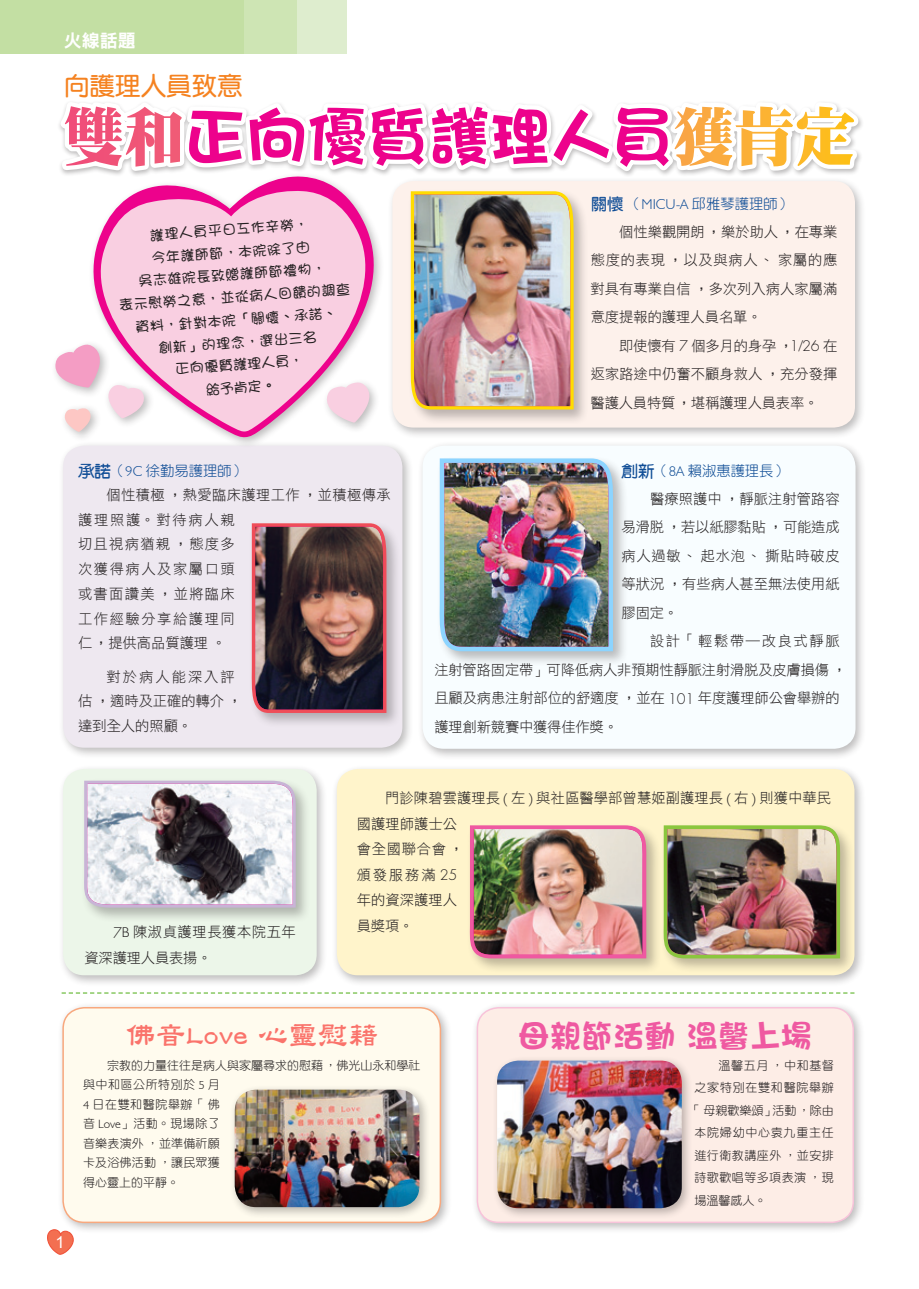
<style>
.page{position:relative;width:919px;height:1289px;background:#fff}
.page>*{position:absolute;margin:0;border:0;box-sizing:border-box;transform-origin:0 0}
.t1{font:64.2px "DF Hai Bao Std W9";color:#ed028c;scale:.95 1}
.t2{font:31.5px "DF Hai Bao Std W9";color:#ef59a1}
.t3{font:30px "DF Li Shu Std W7";color:#fa736b}
.t4{font:25.5px "DF Yuan Std W7";color:#f58220}
.t5{font:18px "DF Hei Std W9";color:#fff}
.t6{font:16.5px "Arial";color:#fff}
.t7{font:14.4px/22.5px "DF Girl Std W5";color:#231f20;text-align:center}
.t8{font:14.25px/28.5px "DF Hei Lt HK BF";letter-spacing:.005em;color:#231f20;text-align:justify}
.t9{font:14.25px/24.8px "DF Hei Lt HK BF";letter-spacing:.095em;color:#231f20}
.t10{font:14.25px "DF Yuan W3 WIN BF";color:#0f4d96}
.t11{font:14.25px/25.5px "DF Hei Lt HK BF";letter-spacing:.04em;color:#231f20}
.t12{font:12px/19.5px "DF Yuan W3 WIN BF";letter-spacing:.015em;color:#231f20}
.t13{font:12px "DF Yuan W3 WIN BF";letter-spacing:.04em;color:#231f20}
.t14{font:12px "DF Yuan W3 WIN BF";letter-spacing:.06em;color:#231f20}
.t15{font:12px "DF Yuan W3 WIN BF";color:#231f20}
.s1{font-family:"DF Ming Std W12";color:#fff}
.s2{font-family:"DF Yuan W7 WIN BF";font-size:16.5px}
.s3{font-family:"Humanist 521 BT";font-weight:300;font-size:13.8px}
.s4{font-family:"Humanist 521 BT";font-weight:300}
.s5{font-family:"Futura Std";font-weight:300}
.s6{font-family:"Humanist 521 BT";font-weight:300;font-size:11.7px}
</style>
<div class="page">
<div style="left:188px;top:0;width:158px;height:54px;background:#deedce"></div>
<div style="left:138px;top:0;width:158px;height:54px;background:#cee5b4"></div>
<div style="left:0;top:0;width:244px;height:54px;background:#c3dfa3"></div>
<svg style="left:59px;top:51px;width:803px;height:125px"></svg>
<svg style="left:62px;top:992px;width:792px;height:1px"></svg>
<div style="left:387px;top:176px;width:479px;height:263px;background:#231f20;opacity:.3"></div>
<div style="left:392px;top:181px;width:462px;height:246px;background:#fdf1eb;border-radius:21px"></div>
<div style="left:58px;top:440px;width:355px;height:319px;background:#231f20;opacity:.3"></div>
<div style="left:63px;top:445px;width:339px;height:302px;background:#eee8f0;border-radius:21px"></div>
<div style="left:417px;top:440px;width:449px;height:320px;background:#231f20;opacity:.3"></div>
<div style="left:422px;top:445px;width:433px;height:303px;background:#f8fdff;border-radius:21px"></div>
<div style="left:58px;top:763px;width:270px;height:223px;background:#231f20;opacity:.3"></div>
<div style="left:63px;top:769px;width:254px;height:206px;background:#ecf6e9;border-radius:21px"></div>
<div style="left:331px;top:763px;width:534px;height:223px;background:#231f20;opacity:.3"></div>
<div style="left:337px;top:769px;width:517px;height:206px;background:#fff4cb;border-radius:21px"></div>
<img style="left:409px;top:51px;width:28px;height:360px">
<div style="left:248px;top:520px;width:153px;height:207px;background:#231f20;opacity:.3"></div>
<svg style="left:250px;top:521px;width:138px;height:193px;background:#6b4949"></svg>
<img style="left:437px;top:51px;width:178px;height:603px">
<div style="left:81px;top:777px;width:229px;height:145px;background:#231f20;opacity:.3"></div>
<svg style="left:83px;top:554px;width:214px;height:355px"></svg>
<div style="left:466px;top:821px;width:194px;height:152px;background:#231f20;opacity:.3"></div>
<img style="left:468px;top:427px;width:180px;height:533px">
<div style="left:660px;top:821px;width:194px;height:152px;background:#231f20;opacity:.3"></div>
<svg style="left:661px;top:427px;width:180px;height:533px"></svg>
<div style="left:57px;top:1001px;width:395px;height:233px;background:#231f20;opacity:.3"></div>
<div style="left:63px;top:1007px;width:377px;height:215px;background:#fffbee;border-radius:21px"></div>
<div style="left:62px;top:1006px;width:379px;height:216px;border:2px solid #f8a87e;border-radius:21px"></div>
<div style="left:471px;top:1001px;width:394px;height:233px;background:#231f20;opacity:.3"></div>
<div style="left:477px;top:1007px;width:376px;height:215px;background:#fdede6;border-radius:21px"></div>
<div style="left:476px;top:1006px;width:378px;height:216px;border:2px solid #f8c3da;border-radius:21px"></div>
<div style="left:229px;top:1084px;width:201px;height:134px;background:#231f20;opacity:.3"></div>
<img style="left:235px;top:1089px;width:184px;height:118px">
<div style="left:492px;top:1055px;width:200px;height:164px;background:#231f20;opacity:.3"></div>
<img style="left:497px;top:1060px;width:184px;height:148px">
<div style="left:88px;top:171px;width:297px;height:277px;background:#231f20;opacity:.3"></div>
<svg style="left:88px;top:176px;width:291px;height:261px"></svg>
<svg style="left:95px;top:189px;width:276px;height:242px;background:#f7c1dc"></svg>
<div style="left:103px;top:379px;width:51px;height:49px;background:#231f20;opacity:.3"></div>
<svg style="left:108px;top:385px;width:36px;height:33px"></svg>
<div style="left:321px;top:377px;width:59px;height:55px;background:#231f20;opacity:.3"></div>
<svg style="left:326px;top:382px;width:44px;height:40px"></svg>
<div style="left:60px;top:403px;width:41px;height:39px;background:#231f20;opacity:.3"></div>
<svg style="left:64px;top:408px;width:27px;height:24px"></svg>
<div style="left:50px;top:339px;width:61px;height:59px;background:#231f20;opacity:.3"></div>
<svg style="left:55px;top:344px;width:46px;height:43px"></svg>
<svg style="left:47px;top:1228px;width:28px;height:27px"></svg>
<p class="t5" style="left:64px;top:31px;width:73px">火線話題</p>
<h3 class="t4" style="left:64px;top:72px;width:180px">向護理人員致意</h3>
<h1 class="t1" style="left:63px;top:102px;width:835px"><span class="s1">雙和</span>正向優質護理人員<span class="s1">獲肯定</span></h1>
<p class="t7" style="left:114px;top:226px;width:233px;rotate:-4deg">護理人員平日工作辛勞，<br>今年護師節，本院除了由<br>吳志雄院長致贈護師節禮物，<br>表示慰勞之意，並從病人回饋的調查資料，針對本院「關懷、承諾、<br>創新」的理念，選出三名<br>正向優質護理人員，<br>給予肯定。</p>
<p class="t10" style="left:78px;top:464px;width:169px"><span class="s2">承諾</span>（<span class="s3">9</span><span class="s4">C</span> 徐勤易護理師）</p>
<p class="t9" style="left:78px;top:482px;width:314px;text-indent:28px">個性積極，熱愛臨床護理工作，並積極傳承護理照護。對待病人親<br>切且視病猶親，態度多<br>次獲得病人及家屬口頭<br>或書面讚美，並將臨床<br>工作經驗分享給護理同<br>仁，提供高品質護理。</p>
<p class="t8" style="left:78px;top:664px;width:165px;line-height:24.8px;text-align:left;text-indent:28px">對於病人能深入評估，適時及正確的轉介，達到全人的照顧。</p>
<p class="t10" style="left:590px;top:197px;width:202px"><span class="s2">關懷</span>（<span class="s4">MICU-A</span> 邱雅琴護理師）</p>
<p class="t8" style="left:590px;top:217px;width:248px;text-indent:29px">個性樂觀開朗，樂於助人，在專業態度的表現，以及與病人、家屬的應對具有專業自信，多次列入病人家屬滿意度提報的護理人員名單。</p>
<p class="t8" style="left:590px;top:331px;width:248px;text-indent:29px">即使懷有 <span class="s5">7</span> 個多月的身孕，<span class="s5">1</span><span class="s4">/</span><span class="s5">26</span> 在返家路途中仍奮不顧身救人，充分發揮醫護人員特質，堪稱護理人員表率。</p>
<p class="t10" style="left:621px;top:464px;width:168px"><span class="s2">創新</span>（<span class="s3">8</span><span class="s4">A</span> 賴淑惠護理長）</p>
<p class="t8" style="left:621px;top:484px;width:219px;text-indent:28px">醫療照護中，靜脈注射管路容易滑脫，若以紙膠黏貼，可能造成病人過敏、起水泡、撕貼時破皮等狀況，有些病人甚至無法使用紙膠固定。</p>
<p class="t8" style="left:434px;top:626px;width:414px;text-align:left;text-indent:216px">設計「輕鬆帶―改良式靜脈注射管路固定帶」可降低病人非預期性靜脈注射滑脫及皮膚損傷，且顧及病患注射部位的舒適度，並在 <span class="s5">101</span> 年度護理師公會舉辦的護理創新競賽中獲得佳作獎。</p>
<p class="t11" style="left:84px;top:919px;width:213px;text-indent:29px"><span class="s5">7</span><span class="s4">B</span> 陳淑貞護理長獲本院五年資深護理人員表揚。</p>
<p class="t8" style="left:357px;top:785px;width:476px;line-height:25.5px;text-align:left;text-indent:28px">門診陳碧雲護理長 <span class="s4">(</span> 左 <span class="s4">)</span> 與社區醫學部曾慧姬副護理長 <span class="s4">(</span> 右 <span class="s4">)</span> 則獲中華民國護理師護士公<br>會全國聯合會，<br>頒發服務滿 <span class="s5">25<br></span>年的資深護理人<br>員獎項。</p>
<p class="t6" style="left:55px;top:1231px;width:11px">1</p>
<h3 class="t3" style="left:125px;top:1018px;width:254px">佛音Love 心靈慰藉</h3>
<h2 class="t2" style="left:518px;top:1018px;width:295px">母親節活動 溫馨上場</h2>
<p class="t12" style="left:83px;top:1055px;width:339px;text-indent:24px">宗教的力量往往是病人與家屬尋求的慰藉，佛光山永和學社與中和區公所特別於 <span class="s6">5</span> 月<br><span class="s6">4</span> 日在雙和醫院舉辦「佛<br>音 <span class="s4">Love</span>」活動。現場除了<br>音樂表演外，並準備祈願<br>卡及浴佛活動，讓民眾獲<br>得心靈上的平靜。</p>
<p class="t13" style="left:718px;top:1059px;width:117px">溫馨五月，中和基督</p>
<p class="t14" style="left:694px;top:1081px;width:141px">之家特別在雙和醫院舉辦</p>
<p class="t15" style="left:688px;top:1104px;width:147px">「母親歡樂頌」活動，除由</p>
<p class="t14" style="left:694px;top:1126px;width:141px">本院婦幼中心袁九重主任</p>
<p class="t13" style="left:694px;top:1149px;width:141px">進行衛教講座外，並安排</p>
<p class="t13" style="left:694px;top:1171px;width:141px">詩歌歡唱等多項表演，現</p>
<p class="t13" style="left:694px;top:1194px;width:73px">場溫馨感人。</p>
</div>
